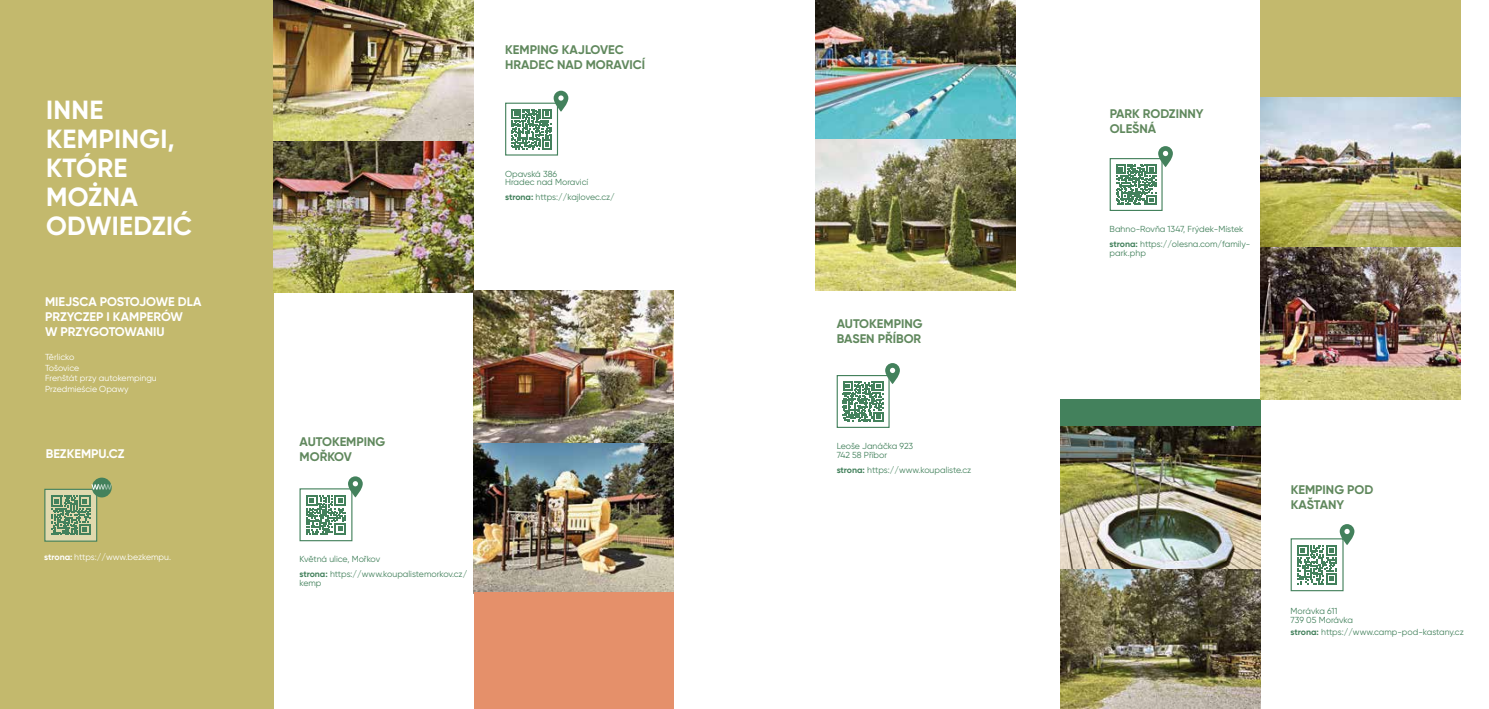
<style>
.page{position:relative;width:1489px;height:709px;background:#fff}
.page>*{position:absolute;margin:0;border:0;box-sizing:border-box;transform-origin:0 0}
.t1{font:700 26.25px/28.9px "Gilroy";letter-spacing:.01em;color:#fff}
.t2{font:700 12.5px/15px "Gilroy";color:#60885d}
.t3{font:700 12.5px/15px "Gilroy";color:#fff}
.t4{font:8.75px/8.8px "Gilroy";color:#43815c}
.t5{font:8.75px/10.5px "Gilroy";color:#fff}
.s1{font-weight:700}
</style>
<div class="page">
<div style="left:1059px;top:400px;width:201px;height:29px;background:#43815c"></div>
<div style="left:1259px;top:0;width:201px;height:98px;background:#c3b96d"></div>
<div style="left:0;top:0;width:273px;height:709px;background:#c3b96d"></div>
<img style="left:1060px;top:426px;width:200px;height:283px">
<div style="left:1290px;top:538px;width:53px;height:53px;border:1px solid #43815c"></div>
<svg style="left:1297px;top:524px;width:57px;height:60px"></svg>
<img style="left:273px;top:0;width:200px;height:292px">
<img style="left:473px;top:291px;width:200px;height:302px">
<img style="left:1260px;top:98px;width:200px;height:301px">
<div style="left:505px;top:103px;width:53px;height:53px;border:1px solid #43815c"></div>
<div style="left:299px;top:488px;width:53px;height:53px;border:1px solid #43815c"></div>
<svg style="left:511px;top:91px;width:57px;height:58px"></svg>
<div style="left:836px;top:375px;width:53px;height:53px;border:1px solid #43815c"></div>
<svg style="left:842px;top:363px;width:57px;height:59px"></svg>
<svg style="left:306px;top:476px;width:57px;height:58px"></svg>
<div style="left:1109px;top:158px;width:53px;height:53px;border:1px solid #43815c"></div>
<svg style="left:1115px;top:146px;width:57px;height:59px"></svg>
<img style="left:815px;top:0;width:200px;height:291px">
<div style="left:474px;top:593px;width:199px;height:116px;background:#e5906a"></div>
<div style="left:45px;top:489px;width:52px;height:52px;background:#e0d9ae"></div>
<svg style="left:51px;top:495px;width:39px;height:40px"></svg>
<div style="left:44px;top:489px;width:53px;height:52px;border:1px solid #43815c"></div>
<svg style="left:92px;top:477px;width:20px;height:20px"></svg>
<svg style="left:91px;top:484px;width:21px;height:5px"></svg>
<h1 class="t1" style="left:46px;top:95px;width:148px">INNE<br>KEMPINGI,<br>KTÓRE<br>MOŻNA<br>ODWIEDZIĆ</h1>
<h2 class="t3" style="left:45px;top:294px;width:158px">MIEJSCA POSTOJOWE DLA<br>PRZYCZEP I KAMPERÓW<br>W PRZYGOTOWANIU</h2>
<p class="t5" style="left:45px;top:352px;width:113px">Těrlicko<br>Tošovice<br>Frenštát przy autokempingu<br>Przedmieście Opawy</p>
<h2 class="t3" style="left:46px;top:446px;width:80px">BEZKEMPU.CZ</h2>
<p class="t5" style="left:44px;top:551px;width:128px"><span class="s1">strona:</span> https://www.bezkempu.</p>
<h2 class="t2" style="left:505px;top:42px;width:141px">KEMPING KAJLOVEC<br>HRADEC NAD MORAVICÍ</h2>
<p class="t4" style="left:505px;top:169px;width:85px">Opavská 386<br>Hradec nad Moravicí</p>
<p class="t4" style="left:505px;top:193px;width:111px"><span class="s1">strona:</span> https://kajlovec.cz/</p>
<h2 class="t2" style="left:299px;top:434px;width:87px">AUTOKEMPING<br>MOŘKOV</h2>
<p class="t4" style="left:299px;top:551px;width:169px;line-height:15px">Květná ulice, Mořkov<br><span class="s1">strona:</span> https://www.koupalistemorkov.cz/</p>
<p class="t4" style="left:299px;top:578px;width:23px">kemp</p>
<h2 class="t2" style="left:836px;top:315px;width:87px">AUTOKEMPING<br>BASEN PŘÍBOR</h2>
<p class="t4" style="left:836px;top:441px;width:78px">Leoše Janáčka 923<br>742 58 Příbor</p>
<p class="t4" style="left:836px;top:465px;width:136px"><span class="s1">strona:</span> https://www.koupaliste.cz</p>
<h2 class="t2" style="left:1109px;top:106px;width:95px">PARK RODZINNY<br>OLEŠNÁ</h2>
<p class="t4" style="left:1109px;top:221px;width:142px;line-height:15px">Bahno-Rovňa 1347, Frýdek-Místek <span class="s1">strona:</span> https://olesna.com/family-</p>
<p class="t4" style="left:1109px;top:248px;width:38px">park.php</p>
<h2 class="t2" style="left:1290px;top:482px;width:84px">KEMPING POD<br>KAŠTANY</h2>
<p class="t4" style="left:1290px;top:606px;width:64px">Morávka 611<br>739 05 Morávka</p>
<p class="t4" style="left:1290px;top:627px;width:175px"><span class="s1">strona:</span> https://www.camp-pod-kastany.cz</p>
</div>
